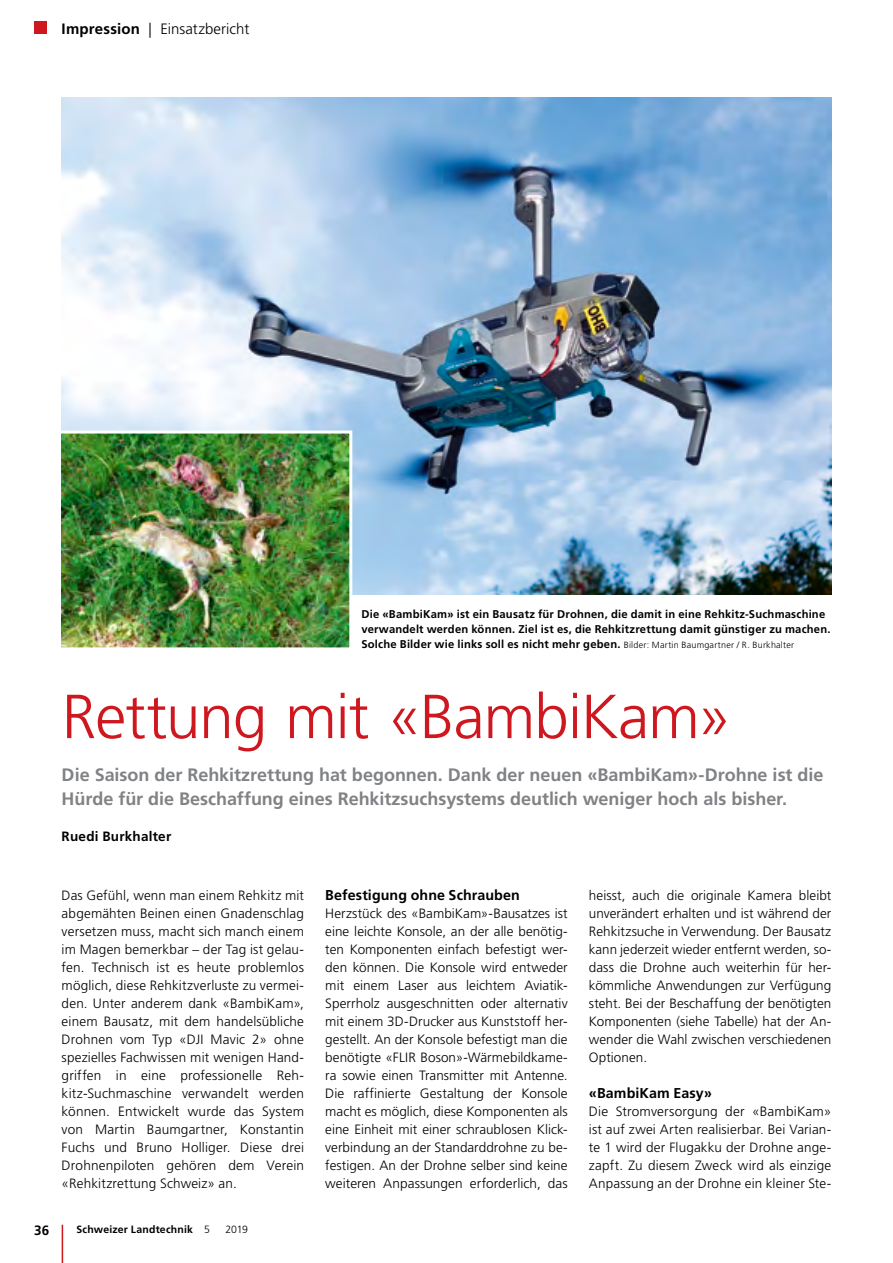
<style>
.page{position:relative;width:893px;height:1263px;background:#fff}
.page>*{position:absolute;margin:0;border:0;box-sizing:border-box;transform-origin:0 0}
.t1{font:300 62.1px "Frutiger LT Std";letter-spacing:-.015em;color:#ce171e}
.t2{font:700 18px/24px "Frutiger LT Std";color:#808285}
.t3{font:300 15px "Frutiger LT Std";color:#000}
.t4{font:700 14.25px "Frutiger LT Std";letter-spacing:.01em;color:#000}
.t5{font:300 13.5px/18px "Frutiger LT Std";letter-spacing:.005em;color:#000;text-align:justify}
.t6{font:700 13.5px "Frutiger LT Std";letter-spacing:.015em;color:#000}
.t7{font:700 11.25px/15px "Frutiger LT Std";letter-spacing:.015em;color:#000}
.t8{font:700 10.5px "Frutiger LT Std";letter-spacing:.015em;color:#000}
.t9{font:300 10.5px "Frutiger LT Std";color:#000}
.s1{font-weight:700}
.s2{font-weight:300;font-size:9px}
.s3{font-weight:300}
</style>
<div class="page">
<hr style="left:62px;top:1225px;width:1px;height:38px;background:#ce171e">
<div style="left:34px;top:21px;width:13px;height:13px;background:#ce171e"></div>
<img style="left:62px;top:98px;width:769px;height:496px">
<img style="left:62px;top:434px;width:286px;height:212px">
<div style="left:49px;top:430px;width:303px;height:220px;border:3px solid #fff"></div>
<p class="t3" style="left:62px;top:20px;width:189px"><span class="s1">Impression</span> | Einsatzbericht</p>
<p class="t7" style="left:361px;top:607px;width:471px">Die «BambiKam» ist ein Bausatz für Drohnen, die damit in eine Rehkitz-Suchmaschine verwandelt werden können. Ziel ist es, die Rehkitzrettung damit günstiger zu machen.<br>Solche Bilder wie links soll es nicht mehr geben. <span class="s2">Bilder: Martin Baumgartner / R. Burkhalter</span></p>
<h1 class="t1" style="left:62px;top:681px;width:671px">Rettung mit «BambiKam»</h1>
<h2 class="t2" style="left:62px;top:763px;width:763px">Die Saison der Rehkitzrettung hat begonnen. Dank der neuen «BambiKam»-Drohne ist die<br>Hürde für die Beschaffung eines Rehkitzsuchsystems deutlich weniger hoch als bisher.</h2>
<p class="t6" style="left:62px;top:828px;width:111px">Ruedi Burkhalter</p>
<p class="t5" style="left:62px;top:887px;width:244px">Das Gefühl, wenn man einem Rehkitz mit abgemähten Beinen einen Gnadenschlag versetzen muss, macht sich manch einem im Magen bemerkbar – der Tag ist gelau&shy;fen. Technisch ist es heute problemlos möglich, diese Rehkitzverluste zu vermei&shy;den. Unter anderem dank «BambiKam», einem Bausatz, mit dem handelsübliche Drohnen vom Typ «DJI Mavic 2» ohne spezielles Fachwissen mit wenigen Hand&shy;griffen in eine professionelle Reh&shy;kitz-Suchmaschine verwandelt werden können. Entwickelt wurde das System von Martin Baumgartner, Konstantin Fuchs und Bruno Holliger. Diese drei Drohnenpiloten gehören dem Verein «Rehkitzrettung Schweiz» an.</p>
<p class="t4" style="left:325px;top:887px;width:196px">Befestigung ohne Schrauben</p>
<p class="t5" style="left:325px;top:905px;width:244px">Herzstück des «BambiKam»-Bausatzes ist eine leichte Konsole, an der alle benötig&shy;ten Komponenten einfach befestigt wer&shy;den können. Die Konsole wird entweder mit einem Laser aus leichtem Aviatik-Sperrholz ausgeschnitten oder alternativ mit einem 3D-Drucker aus Kunststoff her&shy;gestellt. An der Konsole befestigt man die benötigte «FLIR Boson»-Wärmebildkame&shy;ra sowie einen Transmitter mit Antenne.<br>Die raffinierte Gestaltung der Konsole macht es möglich, diese Komponenten als eine Einheit mit einer schraublosen Klick&shy;verbindung an der Standarddrohne zu be&shy;festigen. An der Drohne selber sind keine weiteren Anpassungen erforderlich, das</p>
<p class="t6" style="left:34px;top:1222px;width:17px">36</p>
<p class="t8" style="left:77px;top:1223px;width:135px">Schweizer Landtechnik <span class="s3">5</span></p>
<p class="t9" style="left:225px;top:1223px;width:24px">2019</p>
<p class="t5" style="left:589px;top:887px;width:244px">heisst, auch die originale Kamera bleibt unverändert erhalten und ist während der Rehkitzsuche in Verwendung. Der Bausatz kann jederzeit wieder entfernt werden, so&shy;dass die Drohne auch weiterhin für her&shy;kömmliche Anwendungen zur Verfügung steht. Bei der Beschaffung der benötigten Komponenten (siehe Tabelle) hat der An&shy;wender die Wahl zwischen verschiedenen Optionen.</p>
<p class="t4" style="left:589px;top:1085px;width:125px">«BambiKam Easy»</p>
<p class="t5" style="left:589px;top:1103px;width:244px">Die Stromversorgung der «BambiKam» ist auf zwei Arten realisierbar. Bei Varian&shy;te 1 wird der Flugakku der Drohne ange&shy;zapft. Zu diesem Zweck wird als einzige Anpassung an der Drohne ein kleiner Ste-</p>
</div>
